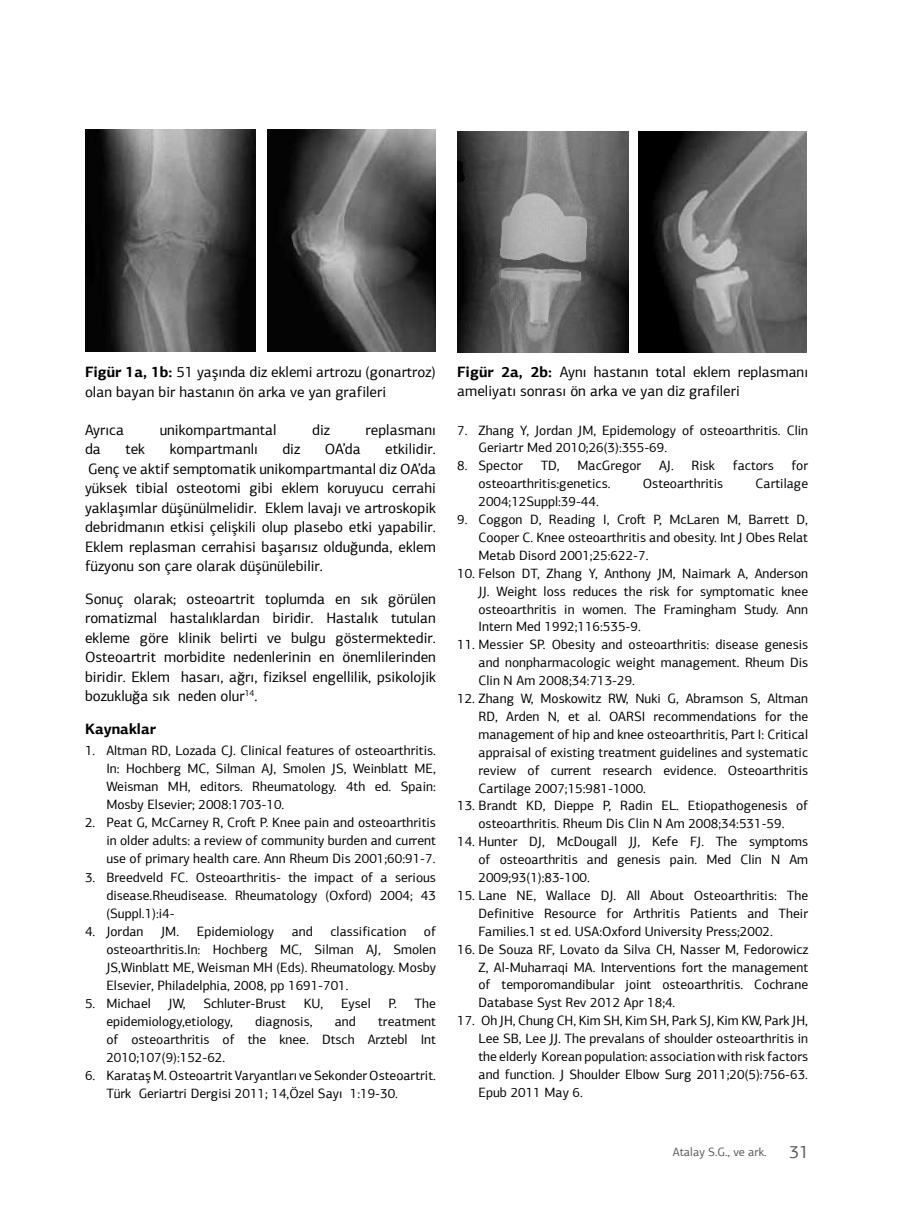
<style>
.page{position:relative;width:906px;height:1217px;background:#fff}
.page>*{position:absolute;margin:0;border:0;box-sizing:border-box;transform-origin:0 0}
.t1{font:15px/19.5px "PF Agora Sans Pro";color:#000;text-align:justify}
.t2{font:700 15px "PF Agora Sans Pro";color:#000}
.t3{font:13.5px/17.9px "PF Agora Sans Pro";color:#000;text-align:justify}
.t4{font:12px "PF Agora Sans Pro";color:#58595b}
.s1{font-weight:700}
.s2{font-size:18px}
</style>
<div class="page">
<img style="left:268px;top:130px;width:168px;height:221px">
<img style="left:85px;top:130px;width:170px;height:221px">
<img style="left:458px;top:131px;width:170px;height:222px">
<img style="left:638px;top:131px;width:168px;height:222px">
<p class="t1" style="left:85px;top:362px;width:352px"><span class="s1">Figür 1a, 1b:</span> 51 yaşında diz eklemi artrozu (gonartroz) olan bayan bir hastanın ön arka ve yan grafileri</p>
<p class="t1" style="left:457px;top:362px;width:352px"><span class="s1">Figür 2a, 2b:</span> Aynı hastanın total eklem replasmanı ameliyatı sonrası ön arka ve yan diz grafileri</p>
<p class="t1" style="left:85px;top:419px;width:40px">Ayrıca</p>
<p class="t1" style="left:160px;top:419px;width:118px">unikompartmantal</p>
<p class="t1" style="left:312px;top:419px;width:19px">diz</p>
<p class="t1" style="left:366px;top:419px;width:72px">replasmanı</p>
<p class="t1" style="left:85px;top:439px;width:17px">da</p>
<p class="t1" style="left:125px;top:439px;width:21px">tek</p>
<p class="t1" style="left:170px;top:439px;width:90px">kompartmanlı</p>
<p class="t1" style="left:282px;top:439px;width:19px">diz</p>
<p class="t1" style="left:325px;top:439px;width:37px">OA’da</p>
<p class="t1" style="left:85px;top:439px;width:352px;text-indent:300px">etkilidir.<br>Genç ve aktif semptomatik unikompartmantal diz OA’da yüksek tibial osteotomi gibi eklem koruyucu cerrahi yaklaşımlar düşünülmelidir. Eklem lavajı ve artroskopik debridmanın etkisi çelişkili olup plasebo etki yapabilir.<br>Eklem replasman cerrahisi başarısız olduğunda, eklem füzyonu son çare olarak düşünülebilir.</p>
<p class="t1" style="left:85px;top:588px;width:352px">Sonuç olarak; osteoartrit toplumda en sık görülen romatizmal hastalıklardan biridir. Hastalık tutulan ekleme göre klinik belirti ve bulgu göstermektedir.<br>Osteoartrit morbidite nedenlerinin en önemlilerinden biridir. Eklem hasarı, ağrı, fiziksel engellilik, psikolojik bozukluğa sık neden olur<sup>14</sup>.</p>
<p class="t2" style="left:85px;top:718px;width:72px">Kaynaklar</p>
<p class="t3" style="left:106px;top:741px;width:331px;text-indent:-21px">1. Altman RD, Lozada CJ. Clinical features of osteoarthritis.<br>In: Hochberg MC, Silman AJ, Smolen JS, Weinblatt ME, Weisman MH, editors. Rheumatology. 4th ed. Spain:<br>Mosby Elsevier; 2008:1703-10.</p>
<p class="t3" style="left:106px;top:813px;width:331px;text-indent:-21px">2. Peat G, McCarney R, Croft P. Knee pain and osteoarthritis in older adults: a review of community burden and current use of primary health care. Ann Rheum Dis 2001;60:91-7.</p>
<p class="t3" style="left:106px;top:867px;width:331px;text-indent:-21px">3. Breedveld FC. Osteoarthritis- the impact of a serious disease.Rheudisease. Rheumatology (Oxford) 2004; 43 (Suppl.1):i4-</p>
<p class="t3" style="left:85px;top:921px;width:60px">4. Jordan</p>
<p class="t3" style="left:161px;top:921px;width:114px">JM. Epidemiology</p>
<p class="t3" style="left:292px;top:921px;width:23px">and</p>
<p class="t3" style="left:330px;top:921px;width:77px">classification</p>
<p class="t3" style="left:106px;top:921px;width:331px;text-indent:317px">of osteoarthritis.In: Hochberg MC, Silman AJ, Smolen JS,Winblatt ME, Weisman MH (Eds). Rheumatology. Mosby Elsevier, Philadelphia, 2008, pp 1691-701.</p>
<p class="t3" style="left:85px;top:993px;width:67px">5. Michael</p>
<p class="t3" style="left:169px;top:993px;width:19px">JW,</p>
<p class="t3" style="left:203px;top:993px;width:84px">Schluter-Brust</p>
<p class="t3" style="left:304px;top:993px;width:21px">KU,</p>
<p class="t3" style="left:341px;top:993px;width:31px">Eysel</p>
<p class="t3" style="left:388px;top:993px;width:49px">P. The</p>
<p class="t3" style="left:106px;top:1011px;width:128px">epidemiology,etiology,</p>
<p class="t3" style="left:255px;top:1011px;width:59px">diagnosis,</p>
<p class="t3" style="left:335px;top:1011px;width:23px">and</p>
<p class="t3" style="left:106px;top:1011px;width:331px;text-indent:272px">treatment of osteoarthritis of the knee. Dtsch Arztebl Int 2010;107(9):152-62.</p>
<p class="t3" style="left:106px;top:1065px;width:331px;text-indent:-21px">6. Karataş M. Osteoartrit Varyantları ve Sekonder Osteoartrit.<br>Türk Geriartri Dergisi 2011; 14,Özel Sayı 1:19-30.</p>
<p class="t3" style="left:478px;top:421px;width:331px;text-indent:-21px">7. Zhang Y, Jordan JM, Epidemology of osteoarthritis. Clin<br>Geriartr Med 2010;26(3):355-69.</p>
<p class="t3" style="left:457px;top:456px;width:67px">8. Spector</p>
<p class="t3" style="left:540px;top:456px;width:21px">TD,</p>
<p class="t3" style="left:577px;top:456px;width:65px">MacGregor</p>
<p class="t3" style="left:659px;top:456px;width:58px">AJ. Risk</p>
<p class="t3" style="left:733px;top:456px;width:42px">factors</p>
<p class="t3" style="left:791px;top:456px;width:18px">for</p>
<p class="t3" style="left:478px;top:474px;width:133px">osteoarthritis:genetics.</p>
<p class="t3" style="left:643px;top:474px;width:82px">Osteoarthritis</p>
<p class="t3" style="left:755px;top:474px;width:54px">Cartilage</p>
<p class="t3" style="left:478px;top:492px;width:122px">2004;12Suppl:39-44.</p>
<p class="t3" style="left:478px;top:510px;width:331px;text-indent:-21px">9. Coggon D, Reading I, Croft P, McLaren M, Barrett D, Cooper C. Knee osteoarthritis and obesity. Int J Obes Relat Metab Disord 2001;25:622-7.</p>
<p class="t3" style="left:478px;top:564px;width:331px;text-indent:-21px">10. Felson DT, Zhang Y, Anthony JM, Naimark A, Anderson JJ. Weight loss reduces the risk for symptomatic knee osteoarthritis in women. The Framingham Study. Ann Intern Med 1992;116:535-9.</p>
<p class="t3" style="left:478px;top:635px;width:331px;text-indent:-21px">11. Messier SP. Obesity and osteoarthritis: disease genesis and nonpharmacologic weight management. Rheum Dis Clin N Am 2008;34:713-29.</p>
<p class="t3" style="left:478px;top:689px;width:331px;text-indent:-21px">12. Zhang W, Moskowitz RW, Nuki G, Abramson S, Altman RD, Arden N, et al. OARSI recommendations for the management of hip and knee osteoarthritis, Part I: Critical appraisal of existing treatment guidelines and systematic review of current research evidence. Osteoarthritis Cartilage 2007;15:981-1000.</p>
<p class="t3" style="left:457px;top:796px;width:352px;text-align:center">13. Brandt KD, Dieppe P, Radin EL. Etiopathogenesis of osteoarthritis. Rheum Dis Clin N Am 2008;34:531-59.</p>
<p class="t3" style="left:478px;top:832px;width:331px;text-indent:-21px">14. Hunter DJ, McDougall JJ, Kefe FJ. The symptoms of osteoarthritis and genesis pain. Med Clin N Am 2009;93(1):83-100.</p>
<p class="t3" style="left:478px;top:886px;width:331px;text-indent:-21px">15. Lane NE, Wallace DJ. All About Osteoarthritis: The Definitive Resource for Arthritis Patients and Their Families.1 st ed. USA:Oxford University Press;2002.</p>
<p class="t3" style="left:478px;top:939px;width:331px;text-indent:-21px">16. De Souza RF, Lovato da Silva CH, Nasser M, Fedorowicz Z, Al-Muharraqi MA. Interventions fort the management of temporomandibular joint osteoarthritis. Cochrane Database Syst Rev 2012 Apr 18;4.</p>
<p class="t3" style="left:478px;top:1011px;width:331px;text-indent:-21px">17. Oh JH, Chung CH, Kim SH, Kim SH, Park SJ, Kim KW, Park JH, Lee SB, Lee JJ. The prevalans of shoulder osteoarthritis in the elderly Korean population: association with risk factors and function. J Shoulder Elbow Surg 2011;20(5):756-63.<br>Epub 2011 May 6.</p>
<p class="t4" style="left:672px;top:1144px;width:138px">Atalay S.G., ve ark. <span class="s2">31</span></p>
</div>
